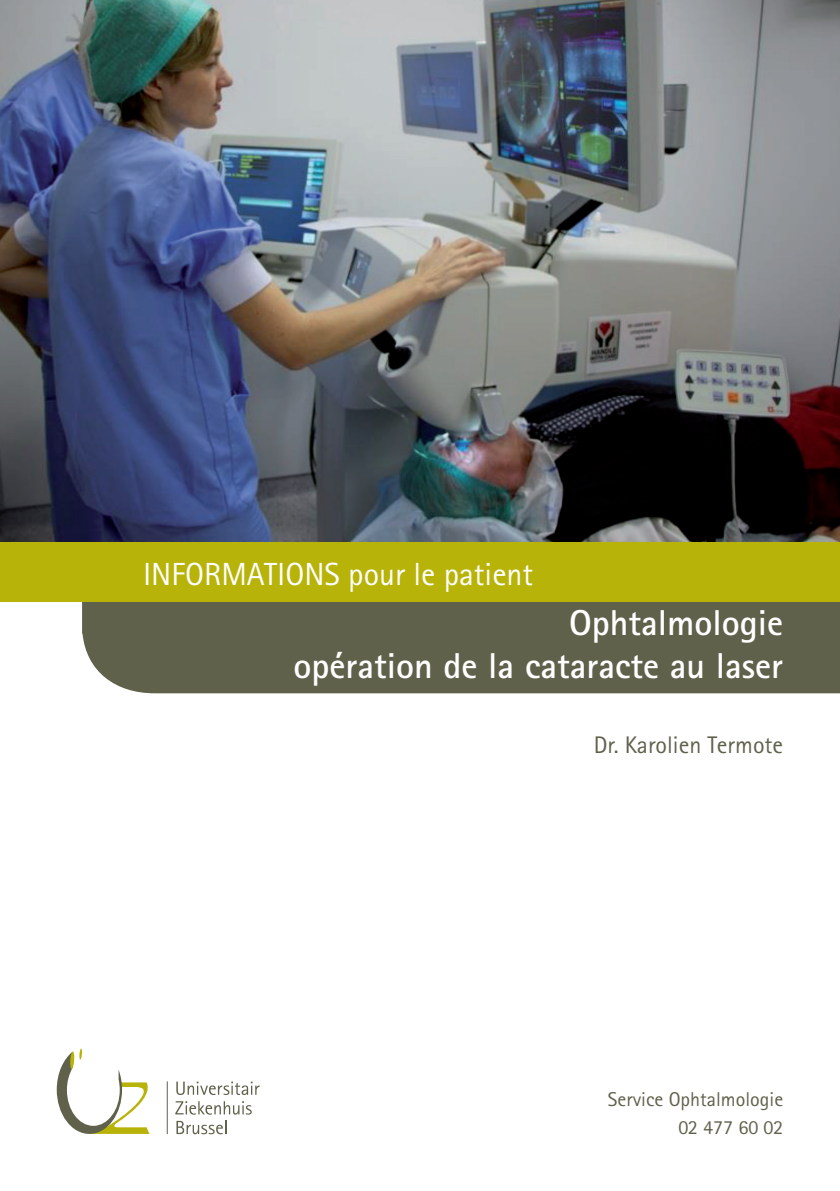
<style>
.page{position:relative;width:840px;height:1191px;background:#fff}
.page>*{position:absolute;margin:0;border:0;box-sizing:border-box;transform-origin:0 0}
.t1{font:700 36px "Rotis Sans Serif Std";color:#fff}
.t2{font:32px "Rotis Sans Serif Std";color:#fff}
.TEKST_PAG_1{font:24px "Rotis Sans Serif Std";color:#60614b}
.t3{font:20px "Rotis Sans Serif Std";color:#60614b}
</style>
<div class="page">
<div style="left:82px;top:602px;width:757px;height:91px;background:#60614b"></div>
<img style="left:0;top:0;width:839px;height:542px">
<div style="left:0;top:542px;width:839px;height:60px;background:#b8b309"></div>
<svg style="left:57px;top:1048px;width:92px;height:86px"></svg>
<hr style="left:167px;top:1081px;width:1px;height:53px;background:#60614b">
<svg style="left:176px;top:1081px;width:83px;height:14px"></svg>
<svg style="left:175px;top:1101px;width:76px;height:13px"></svg>
<svg style="left:176px;top:1120px;width:50px;height:14px"></svg>
<p class="t2" style="left:143px;top:555px;width:391px">INFORMATIONS pour le patient</p>
<p class="t1" style="left:568px;top:600px;width:215px">Ophtalmologie</p>
<p class="t1" style="left:293px;top:643px;width:491px">opération de la cataracte au laser</p>
<p class="TEKST_PAG_1" style="left:593px;top:730px;width:191px">Dr. Karolien Termote</p>
<p class="t3" style="left:607px;top:1087px;width:177px">Service Ophtalmologie</p>
<p class="t3" style="left:678px;top:1115px;width:106px">02 477 60 02</p>
</div>
